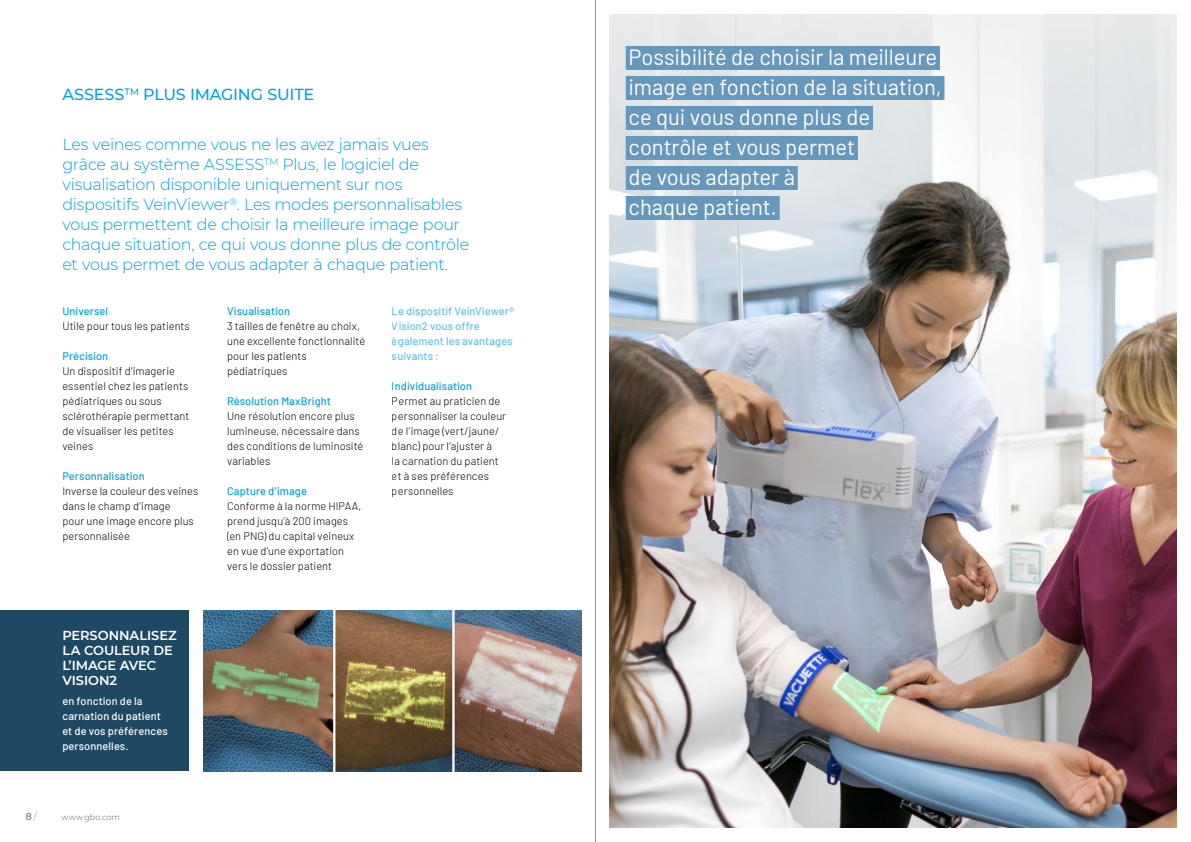
<style>
.page{position:relative;width:1191px;height:842px;background:#fff}
.page>*{position:absolute;margin:0;border:0;box-sizing:border-box;transform-origin:0 0}
.t1{font:22px/30px "Barlow";letter-spacing:-.005em;color:#fff}
.t2{font:300 16px/20px "Montserrat";letter-spacing:-.015em;color:#00a2e6}
.t3{font:500 16px "Montserrat";letter-spacing:-.01em;color:#00a2e6}
.t4{font:600 13px/15px "Montserrat";letter-spacing:-.005em;color:#fff}
.t5{font:300 11px/15px "Barlow";letter-spacing:.005em;color:#000}
.t6{font:500 11px "Barlow";letter-spacing:.005em;color:#00a2e6}
.t7{font:500 11px/15px "Barlow";letter-spacing:.005em;color:#5cc3f0}
.t8{font:500 11px/15px "Barlow";letter-spacing:.005em;color:#fff}
.t9{font:600 10px "Montserrat";color:#949290}
.t10{font:300 8px "Montserrat";letter-spacing:.015em;color:#605d5a}
.s1{font-weight:300}
</style>
<div class="page">
<img style="left:204px;top:610px;width:377px;height:161px">
<div style="left:0;top:610px;width:189px;height:161px;background:#1f4963"></div>
<img style="left:609px;top:14px;width:567px;height:814px">
<div style="left:626px;top:46px;width:314px;height:24px;background:#6797bb"></div>
<div style="left:626px;top:76px;width:318px;height:24px;background:#6797bb"></div>
<div style="left:626px;top:106px;width:247px;height:24px;background:#6797bb"></div>
<div style="left:626px;top:136px;width:232px;height:24px;background:#6797bb"></div>
<div style="left:626px;top:166px;width:171px;height:24px;background:#6797bb"></div>
<div style="left:626px;top:196px;width:153px;height:24px;background:#6797bb"></div>
<hr style="left:595px;top:0;width:1px;height:842px;background:#949290">
<h2 class="t3" style="left:62px;top:83px;width:253px">ASSESS<sup>TM</sup> PLUS IMAGING SUITE</h2>
<p class="t2" style="left:62px;top:134px;width:408px">Les veines comme vous ne les avez jamais vues grâce au système ASSESS<sup>TM</sup> Plus, le logiciel de visualisation disponible uniquement sur nos dispositifs VeinViewer<sup>®</sup>. Les modes personnalisables vous permettent de choisir la meilleure image pour chaque situation, ce qui vous donne plus de contrôle et vous permet de vous adapter à chaque patient.</p>
<p class="t6" style="left:62px;top:303px;width:47px">Universel</p>
<p class="t5" style="left:62px;top:318px;width:129px">Utile pour tous les patients</p>
<p class="t6" style="left:62px;top:348px;width:47px">Précision</p>
<p class="t5" style="left:62px;top:363px;width:128px">Un dispositif d'imagerie essentiel chez les patients pédiatriques ou sous sclérothérapie permettant de visualiser les petites veines</p>
<p class="t6" style="left:62px;top:468px;width:84px">Personnalisation</p>
<p class="t5" style="left:62px;top:483px;width:138px">Inverse la couleur des veines dans le champ d’image<br>pour une image encore plus personnalisée</p>
<p class="t4" style="left:62px;top:627px;width:116px">PERSONNALISEZ<br>LA COULEUR DE<br>L’IMAGE AVEC<br>VISION2</p>
<p class="t8" style="left:62px;top:693px;width:107px">en fonction de la carnation du patient et de vos préférences personnelles.</p>
<p class="t9" style="left:26px;top:809px;width:13px">8 <span class="s1">/</span></p>
<p class="t10" style="left:62px;top:812px;width:60px">www.gbo.com</p>
<p class="t6" style="left:227px;top:303px;width:64px">Visualisation</p>
<p class="t5" style="left:227px;top:318px;width:140px">3 tailles de fenêtre au choix, une excellente fonctionnalité pour les patients pédiatriques</p>
<p class="t6" style="left:227px;top:393px;width:105px">Résolution MaxBright</p>
<p class="t5" style="left:227px;top:408px;width:138px">Une résolution encore plus lumineuse, nécessaire dans des conditions de luminosité variables</p>
<p class="t6" style="left:227px;top:483px;width:81px">Capture d’image</p>
<p class="t5" style="left:227px;top:498px;width:136px">Conforme à la norme HIPAA, prend jusqu’à 200 images (en PNG) du capital veineux en vue d'une exportation vers le dossier patient</p>
<p class="t7" style="left:392px;top:303px;width:124px">Le dispositif VeinViewer®<br>Vision2 vous offre également les avantages suivants :</p>
<p class="t6" style="left:392px;top:378px;width:82px">Individualisation</p>
<p class="t5" style="left:392px;top:393px;width:116px">Permet au praticien de personnaliser la couleur de l’image (vert/jaune/ blanc) pour l’ajuster à<br>la carnation du patient et à ses préférences personnelles</p>
<h1 class="t1" style="left:628px;top:40px;width:314px">Possibilité de choisir la meilleure image en fonction de la situation, ce qui vous donne plus de contrôle et vous permet<br>de vous adapter à<br>chaque patient.</h1>
</div>
